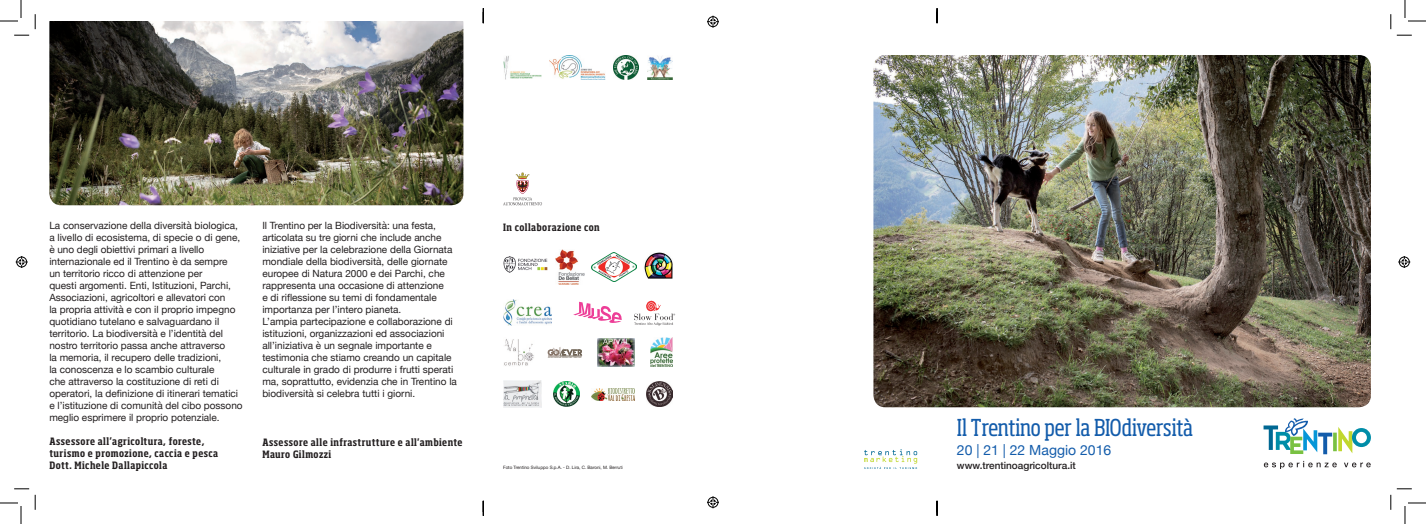
<style>
.page{position:relative;width:1426px;height:524px;background:#fff}
.page>*{position:absolute;margin:0;border:0;box-sizing:border-box;transform-origin:0 0}
.t1{font:condensed 23px "Soho Pro";letter-spacing:-.01em;color:#135cab}
.t2{font:14px "Helvetica Neue";color:#135cab}
.t3{font:10px/12px "Helvetica Neue";color:#231f20}
.t4{font:700 condensed 10px/12px "Soho Pro";letter-spacing:.045em;color:#231f20}
.t5{font:500 10px "Helvetica Neue";color:#231f20}
.t6{font:4.5px "Helvetica Neue";color:#231f20}
.t7{font:700 1.7px "Nexa";color:#716557}
</style>
<div class="page">
<img style="left:49px;top:21px;width:414px;height:184px">
<svg style="left:1263px;top:461px;width:73px;height:8px"></svg>
<svg style="left:1344px;top:462px;width:26px;height:5px"></svg>
<svg style="left:1263px;top:418px;width:107px;height:36px"></svg>
<img style="left:873px;top:55px;width:497px;height:352px">
<svg style="left:503px;top:172px;width:39px;height:33px"></svg>
<svg style="left:864px;top:449px;width:53px;height:20px"></svg>
<img style="left:503px;top:256px;width:45px;height:17px">
<img style="left:591px;top:253px;width:45px;height:28px">
<svg style="left:573px;top:302px;width:49px;height:21px"></svg>
<img style="left:503px;top:299px;width:48px;height:26px">
<img style="left:555px;top:249px;width:29px;height:36px">
<img style="left:503px;top:381px;width:38px;height:26px">
<img style="left:553px;top:382px;width:26px;height:24px">
<img style="left:591px;top:388px;width:43px;height:12px">
<img style="left:646px;top:381px;width:26px;height:26px">
<img style="left:504px;top:339px;width:30px;height:27px">
<svg style="left:548px;top:347px;width:34px;height:10px"></svg>
<img style="left:650px;top:337px;width:22px;height:30px">
<svg style="left:634px;top:300px;width:41px;height:26px"></svg>
<img style="left:598px;top:339px;width:36px;height:28px">
<img style="left:644px;top:252px;width:28px;height:27px">
<img style="left:549px;top:55px;width:56px;height:25px">
<img style="left:647px;top:56px;width:25px;height:24px">
<img style="left:503px;top:56px;width:38px;height:24px">
<img style="left:614px;top:55px;width:24px;height:25px">
<svg style="left:14px;top:35px;width:15px;height:1px"></svg>
<svg style="left:1396px;top:35px;width:15px;height:1px"></svg>
<svg style="left:14px;top:488px;width:15px;height:2px"></svg>
<svg style="left:35px;top:14px;width:1px;height:15px"></svg>
<svg style="left:35px;top:495px;width:1px;height:15px"></svg>
<svg style="left:1390px;top:14px;width:1px;height:15px"></svg>
<svg style="left:0;top:0;width:22px;height:22px"></svg>
<svg style="left:0;top:502px;width:22px;height:22px"></svg>
<svg style="left:1404px;top:0;width:21px;height:22px"></svg>
<svg style="left:1390px;top:488px;width:35px;height:36px"></svg>
<svg style="left:707px;top:16px;width:12px;height:12px"></svg>
<svg style="left:707px;top:496px;width:12px;height:12px"></svg>
<svg style="left:16px;top:256px;width:12px;height:12px"></svg>
<svg style="left:1398px;top:256px;width:12px;height:12px"></svg>
<svg style="left:482px;top:8px;width:2px;height:15px"></svg>
<svg style="left:482px;top:501px;width:2px;height:15px"></svg>
<svg style="left:936px;top:8px;width:1px;height:15px"></svg>
<svg style="left:936px;top:501px;width:1px;height:15px"></svg>
<p class="t3" style="left:49px;top:220px;width:195px">La conservazione della diversità biologica, a livello di ecosistema, di specie o di gene, è uno degli obiettivi primari a livello internazionale ed il Trentino è da sempre<br>un territorio ricco di attenzione per<br>questi argomenti. Enti, Istituzioni, Parchi, Associazioni, agricoltori e allevatori con<br>la propria attività e con il proprio impegno quotidiano tutelano e salvaguardano il territorio. La biodiversità e l’identità del nostro territorio passa anche attraverso<br>la memoria, il recupero delle tradizioni,<br>la conoscenza e lo scambio culturale<br>che attraverso la costituzione di reti di operatori, la definizione di itinerari tematici e l’istituzione di comunità del cibo possono meglio esprimere il proprio potenziale.</p>
<p class="t3" style="left:262px;top:220px;width:196px">Il Trentino per la Biodiversità: una festa, articolata su tre giorni che include anche iniziative per la celebrazione della Giornata mondiale della biodiversità, delle giornate europee di Natura 2000 e dei Parchi, che rappresenta una occasione di attenzione<br>e di riflessione su temi di fondamentale importanza per l’intero pianeta.<br>L’ampia partecipazione e collaborazione di istituzioni, organizzazioni ed associazioni all’iniziativa è un segnale importante e testimonia che stiamo creando un capitale culturale in grado di produrre i frutti sperati ma, soprattutto, evidenzia che in Trentino la biodiversità si celebra tutti i giorni.</p>
<p class="t4" style="left:503px;top:221px;width:98px">In collaborazione con</p>
<p class="t7" style="left:548px;top:356px;width:35px">ASSOCIAZIONE CEREALI DEL TRENTINO</p>
<p class="t4" style="left:49px;top:435px;width:170px">Assessore all’agricoltura, foreste, turismo e promozione, caccia e pesca<br>Dott. Michele Dallapiccola</p>
<p class="t4" style="left:262px;top:435px;width:201px">Assessore alle infrastrutture e all'ambiente<br>Mauro Gilmozzi</p>
<p class="t6" style="left:503px;top:464px;width:121px">Foto Trentino Sviluppo S.p.A. - D. Lira, C. Baroni, M. Berruti</p>
<h1 class="t1" style="left:956px;top:412px;width:238px">Il Trentino per la BIOdiversità</h1>
<h2 class="t2" style="left:956px;top:440px;width:156px">20 | 21 | 22 Maggio 2016</h2>
<p class="t5" style="left:956px;top:457px;width:120px">www.trentinoagricoltura.it</p>
</div>
